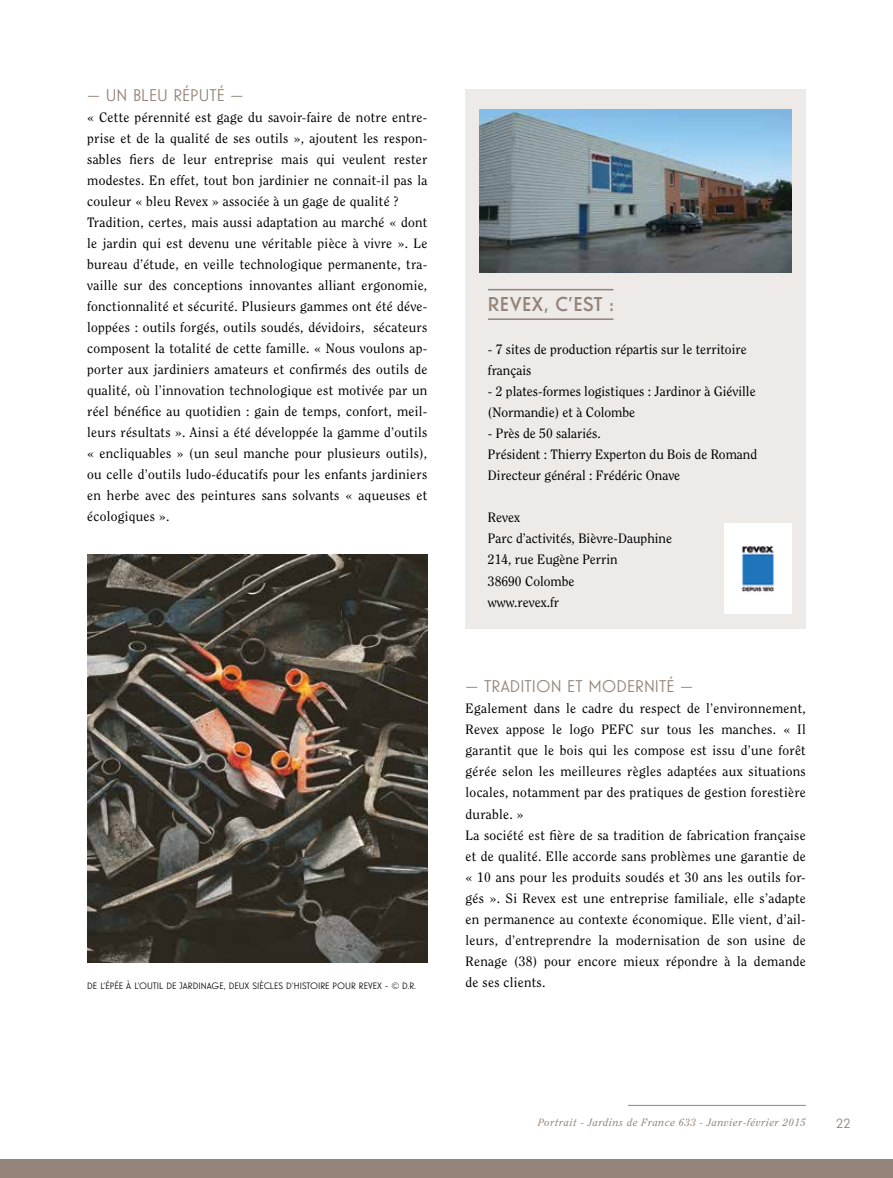
<style>
.page{position:relative;width:893px;height:1178px;background:#fff}
.page>*{position:absolute;margin:0;border:0;box-sizing:border-box;transform-origin:0 0}
.t1{font:500 19.5px "Guildford Pro";letter-spacing:.02em;color:#938379}
.t2{font:16.5px "Guildford Pro";color:#938379}
.t3{font:13.5px/21px "Clearface";letter-spacing:.02em;color:#000}
.t4{font:13.5px/21px "Clearface";color:#000}
.t5{font:13.5px "Guildford Pro";color:#938379}
.t6{font:italic 10.5px "Clearface";letter-spacing:.06em;color:#938379}
.t7{font:9px "Guildford Pro";color:#000}
</style>
<div class="page">
<div style="left:0;top:1160px;width:893px;height:18px;background:#938379"></div>
<hr style="left:628px;top:1105px;width:178px;height:1px;background:#938379">
<div style="left:466px;top:89px;width:340px;height:540px;background:#edeae8"></div>
<hr style="left:488px;top:289px;width:125px;height:1px;background:#938379">
<hr style="left:488px;top:318px;width:125px;height:2px;background:#938379">
<img style="left:479px;top:110px;width:313px;height:162px">
<img style="left:87px;top:555px;width:340px;height:407px">
<img style="left:724px;top:523px;width:67px;height:90px">
<p class="t2" style="left:87px;top:84px;width:158px">— U N BLEU RÉPUTÉ —</p>
<p class="t3" style="left:87px;top:106px;width:342px">« Cette pérennité est gage du savoir-faire de notre entre&shy;prise et de la qualité de ses outils », ajoutent les respon&shy;sables fiers de leur entreprise mais qui veulent rester modestes. En effet, tout bon jardinier ne connait-il pas la couleur « bleu Revex » associée à un gage de qualité ?<br>Tradition, certes, mais aussi adaptation au marché « dont le jardin qui est devenu une véritable pièce à vivre ». Le bureau d’étude, en veille technologique permanente, tra&shy;vaille sur des conceptions innovantes alliant ergonomie, fonctionnalité et sécurité. Plusieurs gammes ont été déve&shy;loppées : outils forgés, outils soudés, dévidoirs, sécateurs composent la totalité de cette famille. « Nous voulons ap&shy;porter aux jardiniers amateurs et confirmés des outils de qualité, où l’innovation technologique est motivée par un réel bénéfice au quotidien : gain de temps, confort, meil&shy;leurs résultats ». Ainsi a été développée la gamme d’outils « encliquables » (un seul manche pour plusieurs outils), ou celle d’outils ludo-éducatifs pour les enfants jardiniers en herbe avec des peintures sans solvants « aqueuses et écologiques ».</p>
<p class="t7" style="left:87px;top:980px;width:330px">DE L’ÉPÉE À L’OUTIL DE JARDINAGE, DEUX SIÈCLES D’HISTOIRE POUR REVEX - © D.R.</p>
<h1 class="t1" style="left:488px;top:291px;width:127px">REVEX, C’EST :</h1>
<p class="t4" style="left:488px;top:339px;width:260px">- 7 sites de production répartis sur le territoire français</p>
<p class="t4" style="left:488px;top:381px;width:269px">- 2 plates-formes logistiques : Jardinor à Giéville (Normandie) et à Colombe</p>
<p class="t4" style="left:488px;top:423px;width:271px">- Près de 50 salariés.<br>Président : Thierry Experton du Bois de Romand<br>Directeur général : Frédéric Onave</p>
<p class="t4" style="left:488px;top:507px;width:186px">Revex<br>Parc d’activités, Bièvre-Dauphine<br>214, rue Eugène Perrin<br>38690 Colombe<br>www.revex.fr</p>
<p class="t2" style="left:466px;top:676px;width:229px">— TRADITION ET MODERNITÉ —</p>
<p class="t3" style="left:466px;top:698px;width:342px">Egalement dans le cadre du respect de l’environnement, Revex appose le logo PEFC sur tous les manches. « Il garantit que le bois qui les compose est issu d’une forêt gérée selon les meilleures règles adaptées aux situations locales, notamment par des pratiques de gestion forestière durable. »<br>La société est fière de sa tradition de fabrication française et de qualité. Elle accorde sans problèmes une garantie de « 10 ans pour les produits soudés et 30 ans les outils for&shy;gés ». Si Revex est une entreprise familiale, elle s’adapte en permanence au contexte économique. Elle vient, d’ail&shy;leurs, d’entreprendre la modernisation de son usine de Renage (38) pour encore mieux répondre à la demande de ses clients.</p>
<p class="t6" style="left:538px;top:1116px;width:269px">Portrait - Jardins de France 633 - Janvier-février 2015</p>
<p class="t5" style="left:836px;top:1114px;width:16px">22</p>
</div>
